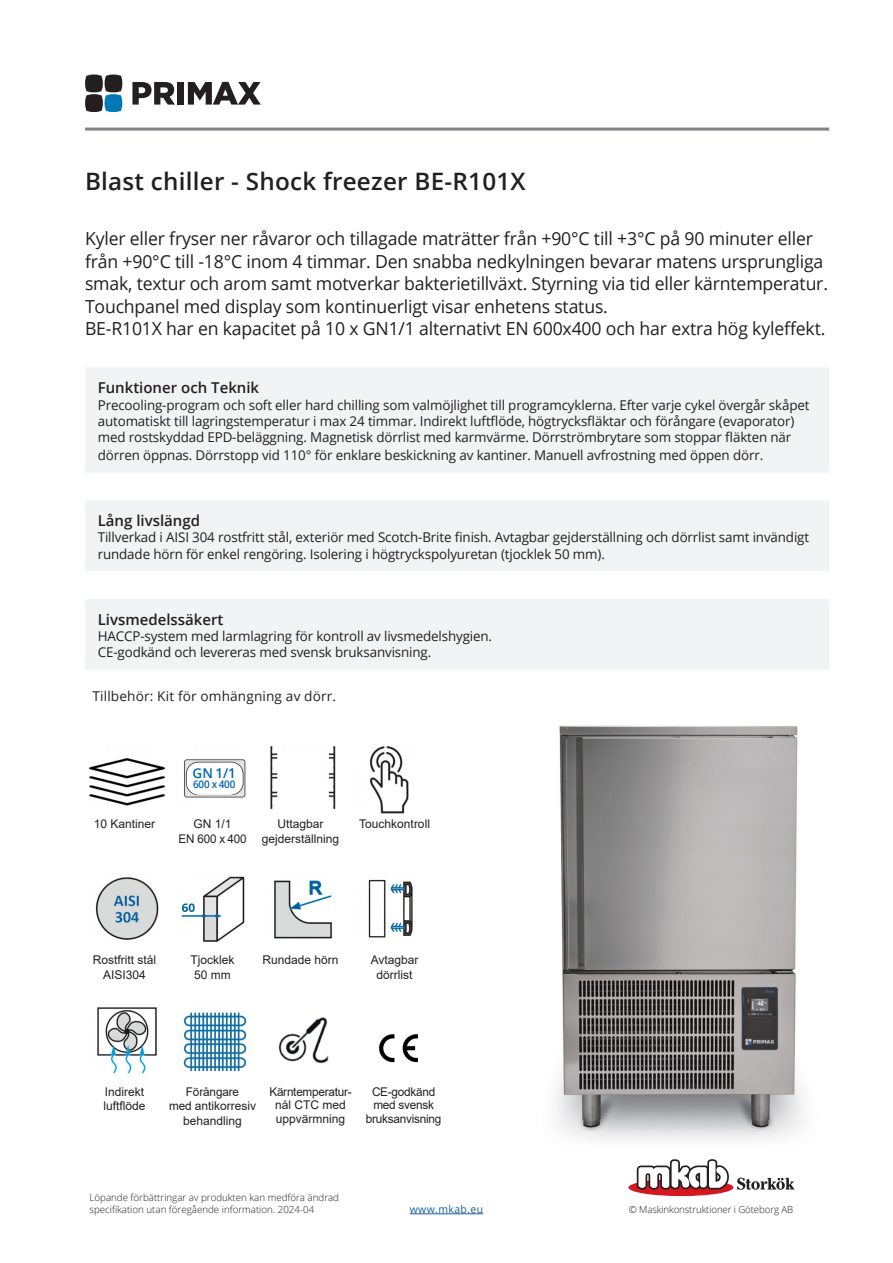
<style>
.page{position:relative;width:893px;height:1263px;background:#fff}
.page>*{position:absolute;margin:0;border:0;box-sizing:border-box;transform-origin:0 0}
.Produktrubrik{font:600 24px "Open Sans";letter-spacing:.01em;color:#231f20}
.t1{font:18px/22.5px "Open Sans";letter-spacing:-.01em;color:#231f20}
.t2{font:600 15px "Open Sans";color:#231f20}
.t3{font:13.5px/16.2px "Open Sans";letter-spacing:-.01em;color:#231f20}
.t4{font:13.5px "Open Sans";letter-spacing:.01em;color:#231f20}
.Produktrubrik-2{font:600 13.5px "Open Sans";color:#0166b3}
.Produktrubrik-3{font:12px/14.4px "Arial";color:#231f20;text-align:center}
.Produktrubrik-4{font:12px/13.5px "Arial";letter-spacing:-.02em;color:#231f20;text-align:center}
.t5{font:10.5px "Open Sans";letter-spacing:.04em;color:#175d9e}
.Produktrubrik-5{font:600 10.5px "Open Sans";letter-spacing:-.01em;color:#0166b3;scale:.95 1}
.t6{font:300 9.75px/11.7px "Open Sans";color:#231f20}
</style>
<div class="page">
<hr style="left:85px;top:128px;width:744px;height:3px;background:#808285">
<svg style="left:85px;top:368px;width:744px;height:302px;fill:#f2f3f4"></svg>
<svg style="left:85px;top:74px;width:37px;height:38px"></svg>
<svg style="left:132px;top:82px;width:43px;height:23px"></svg>
<div style="left:177px;top:82px;width:7px;height:23px;background:#231f20"></div>
<svg style="left:188px;top:82px;width:73px;height:23px"></svg>
<img style="left:89px;top:745px;width:324px;height:329px">
<img style="left:375px;top:1030px;width:43px;height:39px">
<img style="left:556px;top:725px;width:247px;height:415px">
<div style="left:187px;top:763px;width:55px;height:32px;background:#fff;border-radius:13px"></div>
<svg style="left:737px;top:1177px;width:57px;height:13px"></svg>
<div style="left:628px;top:1179px;width:105px;height:17px;background:#d7171f;border-radius:50%"></div>
<svg style="left:637px;top:1159px;width:93px;height:31px"></svg>
<hr style="left:410px;top:1213px;width:73px;height:1px;background:#175d9e">
<p class="Produktrubrik" style="left:85px;top:164px;width:442px">Blast chiller - Shock freezer BE-R101X</p>
<p class="t1" style="left:85px;top:227px;width:744px">Kyler eller fryser ner råvaror och tillagade maträtter från +90°C till +3°C på 90 minuter eller från +90°C till -18°C inom 4 timmar. Den snabba nedkylningen bevarar matens ursprungliga smak, textur och arom samt motverkar bakterietillväxt. Styrning via tid eller kärntemperatur.<br>Touchpanel med display som kontinuerligt visar enhetens status.</p>
<p class="t1" style="left:85px;top:317px;width:742px">BE-R101X har en kapacitet på 10 x GN1/1 alternativt EN 600x400 och har extra hög kyleffekt.</p>
<p class="t2" style="left:98px;top:378px;width:163px">Funktioner och Teknik</p>
<p class="t3" style="left:98px;top:396px;width:713px">Precooling-program och soft eller hard chilling som valmöjlighet till programcyklerna. Efter varje cykel övergår skåpet automatiskt till lagringstemperatur i max 24 timmar. Indirekt luftflöde, högtrycksfläktar och förångare (evaporator) med rostskyddad EPD-beläggning. Magnetisk dörrlist med karmvärme. Dörrströmbrytare som stoppar fläkten när</p>
<p class="t3" style="left:98px;top:447px;width:667px">dörren öppnas. Dörrstopp vid 110° för enklare beskickning av kantiner. Manuell avfrostning med öppen dörr.</p>
<p class="t2" style="left:98px;top:510px;width:104px">Lång livslängd</p>
<p class="t3" style="left:98px;top:529px;width:713px">Tillverkad i AISI 304 rostfritt stål, exteriör med Scotch-Brite finish. Avtagbar gejderställning och dörrlist samt invändigt rundade hörn för enkel rengöring. Isolering i högtryckspolyuretan (tjocklek 50 mm).</p>
<p class="t2" style="left:98px;top:609px;width:127px">Livsmedelssäkert</p>
<p class="t3" style="left:98px;top:628px;width:396px">HACCP-system med larmlagring för kontroll av livsmedelshygien.</p>
<p class="t3" style="left:98px;top:644px;width:335px">CE-godkänd och levereras med svensk bruksanvisning.</p>
<p class="t4" style="left:93px;top:686px;width:245px">Tillbehör: Kit för omhängning av dörr.</p>
<p class="Produktrubrik-3" style="left:94px;top:817px;width:63px">10 Kantiner</p>
<p class="Produktrubrik-2" style="left:193px;top:763px;width:45px">GN 1/1</p>
<p class="Produktrubrik-5" style="left:193px;top:777px;width:46px">600 x 400</p>
<p class="Produktrubrik-3" style="left:178px;top:817px;width:70px">GN 1/1<br>EN 600 x 400</p>
<p class="Produktrubrik-3" style="left:278px;top:817px;width:48px">Uttagbar</p>
<p class="Produktrubrik-3" style="left:262px;top:831px;width:79px">gejderställning</p>
<p class="Produktrubrik-3" style="left:359px;top:817px;width:72px">Touchkontroll</p>
<p class="Produktrubrik-3" style="left:93px;top:953px;width:65px">Rostfritt stål</p>
<p class="Produktrubrik-3" style="left:103px;top:967px;width:44px">AISI304</p>
<p class="Produktrubrik-3" style="left:191px;top:953px;width:46px">Tjocklek</p>
<p class="Produktrubrik-3" style="left:194px;top:967px;width:38px">50 mm</p>
<p class="Produktrubrik-3" style="left:263px;top:953px;width:78px">Rundade hörn</p>
<p class="Produktrubrik-3" style="left:371px;top:953px;width:49px">Avtagbar</p>
<p class="Produktrubrik-3" style="left:377px;top:967px;width:37px">dörrlist</p>
<p class="Produktrubrik-3" style="left:105px;top:1084px;width:41px">Indirekt</p>
<p class="Produktrubrik-3" style="left:104px;top:1099px;width:44px">luftflöde</p>
<p class="Produktrubrik-3" style="left:186px;top:1084px;width:55px">Förångare</p>
<p class="Produktrubrik-3" style="left:169px;top:1099px;width:89px">med antikorresiv behandling</p>
<p class="Produktrubrik-3" style="left:269px;top:1085px;width:84px;line-height:13.5px">Kärntemperatur&shy;nål CTC med uppvärmning</p>
<p class="Produktrubrik-4" style="left:372px;top:1085px;width:65px">CE-godkänd</p>
<p class="Produktrubrik-4" style="left:366px;top:1098px;width:77px">med svensk bruksanvisning</p>
<p class="t6" style="left:89px;top:1192px;width:251px">Löpande förbättringar av produkten kan medföra ändrad specifikation utan föregående information. 2024-04</p>
<p class="t5" style="left:410px;top:1202px;width:75px">www.mkab.eu</p>
<p class="t6" style="left:629px;top:1203px;width:166px">© Maskinkonstruktioner i Göteborg AB</p>
</div>
